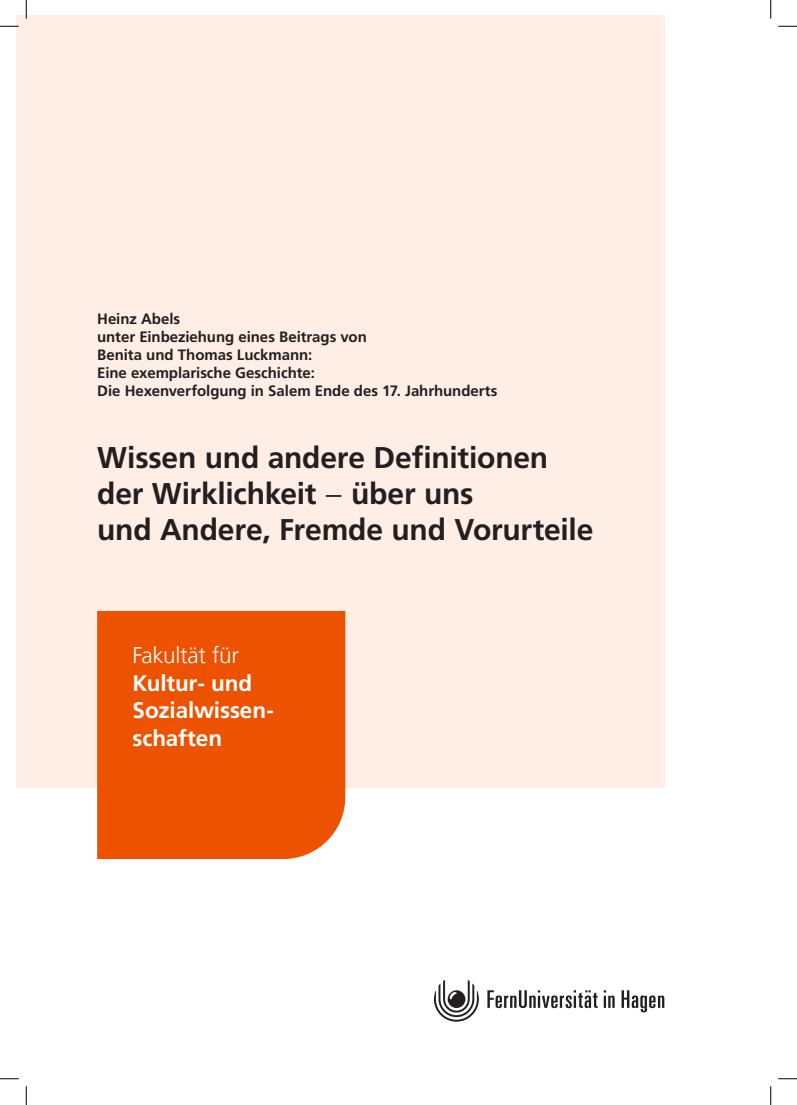
<style>
.page{position:relative;width:797px;height:1105px;background:#fff}
.page>*{position:absolute;margin:0;border:0;box-sizing:border-box;transform-origin:0 0}
.Kurstitel{font:700 30px/36px "Frutiger LT Com";letter-spacing:-.005em;color:#231f20}
.Abstand{font:700 22.5px/27.5px "Frutiger LT Com";letter-spacing:-.01em;color:#fff}
.Abstand-2{font:300 22.5px "Frutiger LT Com";letter-spacing:-.015em;color:#fff}
.Autor{font:700 15px "Frutiger LT Com";letter-spacing:-.005em;color:#231f20}
.s1{font-family:"Myriad Pro";font-weight:400}
</style>
<div class="page">
<div style="left:16px;top:16px;width:648px;height:772px;background:#ffeee6"></div>
<div style="left:97px;top:611px;width:248px;height:248px;background:#ed5200"></div>
<svg style="left:487px;top:990px;width:177px;height:22px"></svg>
<svg style="left:434px;top:980px;width:45px;height:42px"></svg>
<svg style="left:0;top:25px;width:19px;height:2px"></svg>
<svg style="left:778px;top:25px;width:19px;height:2px"></svg>
<svg style="left:0;top:1078px;width:19px;height:1px"></svg>
<svg style="left:778px;top:1078px;width:19px;height:1px"></svg>
<svg style="left:25px;top:0;width:2px;height:19px"></svg>
<svg style="left:25px;top:1086px;width:2px;height:19px"></svg>
<svg style="left:770px;top:0;width:1px;height:19px"></svg>
<svg style="left:770px;top:1086px;width:1px;height:19px"></svg>
<p class="Autor" style="left:97px;top:310px;width:85px">Heinz Abels</p>
<p class="Autor" style="left:97px;top:328px;width:271px">unter Einbeziehung eines Beitrags von</p>
<p class="Autor" style="left:97px;top:346px;width:217px">Benita und Thomas Luckmann:</p>
<p class="Autor" style="left:97px;top:364px;width:219px">Eine exemplarische Geschichte:</p>
<p class="Autor" style="left:97px;top:382px;width:402px">Die Hexenverfolgung in Salem Ende des 17. Jahrhunderts</p>
<p class="Kurstitel" style="left:97px;top:440px;width:452px">Wissen und andere Definitionen der Wirklichkeit <span class="s1">−</span> über uns</p>
<p class="Kurstitel" style="left:97px;top:512px;width:498px">und Andere, Fremde und Vorurteile</p>
<p class="Abstand-2" style="left:133px;top:642px;width:108px">Fakultät für</p>
<p class="Abstand" style="left:133px;top:669px;width:143px">Kultur- und<br>Sozialwissen&shy;schaften</p>
</div>
